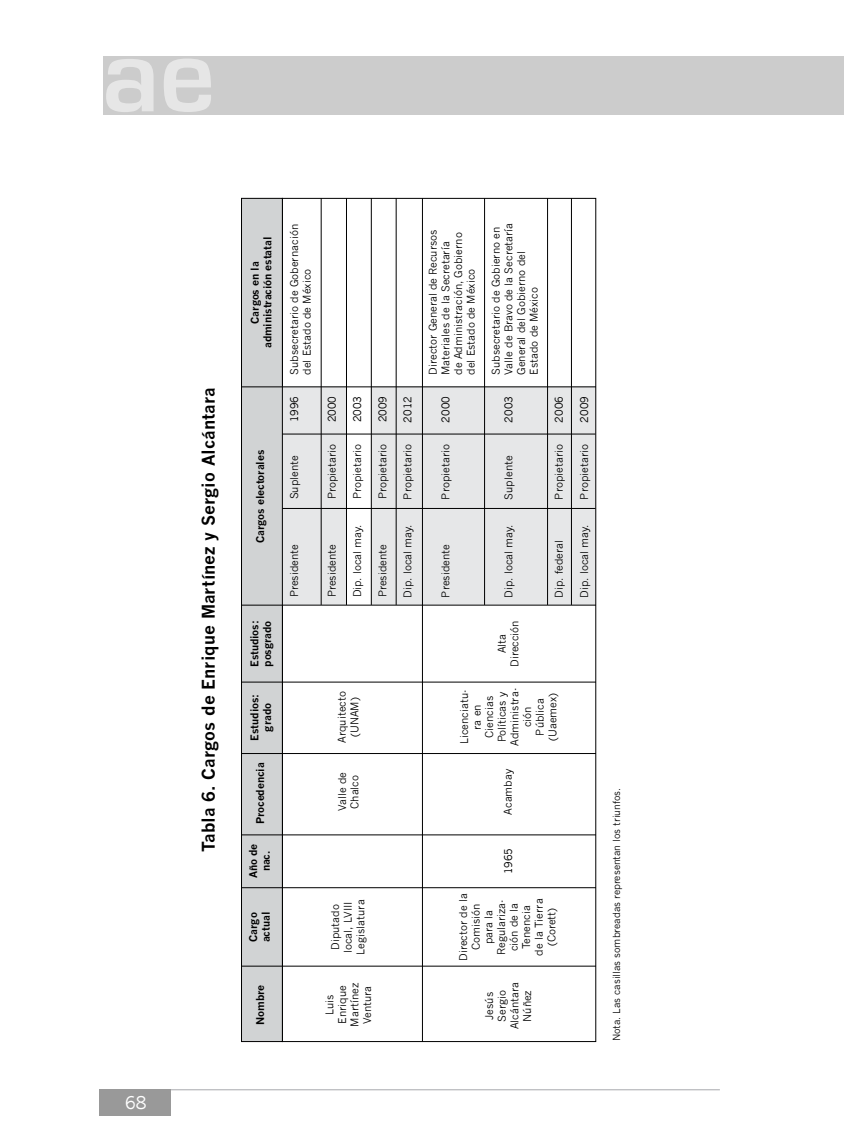
<style>
.page{position:relative;width:844px;height:1141px;background:#fff}
.page>*{position:absolute;margin:0;border:0;box-sizing:border-box;transform-origin:0 0}
.t1{font:700 17.15px "News Gothic";color:#000}
.t2{font:17.15px "News Gothic";color:#fff}
.t3{font:10.5px/12.6px "News Gothic";color:#000;text-align:center}
.t4{font:700 10.5px/12.6px "News Gothic";letter-spacing:-.01em;color:#000;text-align:center}
.t5{font:9.62px "News Gothic";color:#000}
</style>
<div class="page">
<hr style="left:99px;top:1089px;width:620px;height:1px;background:#a7a9ac">
<div style="left:99px;top:1090px;width:71px;height:26px;background:#999"></div>
<div style="left:103px;top:56px;width:740px;height:59px;background:#ccc"></div>
<svg style="left:106px;top:59px;width:47px;height:53px"></svg>
<svg style="left:164px;top:59px;width:47px;height:53px"></svg>
<div style="left:371px;top:387px;width:225px;height:218px;background:#e6e7e8"></div>
<div style="left:282px;top:387px;width:64px;height:218px;background:#e6e7e8"></div>
<div style="left:241px;top:198px;width:41px;height:844px;background:#d1d3d4"></div>
<div style="left:241px;top:198px;width:41px;height:844px;border:1px solid #000"></div>
<hr style="left:321px;top:198px;width:1px;height:407px;background:#000">
<hr style="left:396px;top:198px;width:1px;height:407px;background:#000">
<hr style="left:484px;top:198px;width:1px;height:407px;background:#000">
<hr style="left:571px;top:198px;width:1px;height:407px;background:#000">
<hr style="left:547px;top:198px;width:1px;height:407px;background:#000">
<hr style="left:422px;top:198px;width:1px;height:844px;background:#000">
<hr style="left:282px;top:508px;width:313px;height:1px;background:#000">
<hr style="left:282px;top:434px;width:313px;height:1px;background:#000">
<hr style="left:241px;top:966px;width:355px;height:1px;background:#000">
<hr style="left:241px;top:887px;width:355px;height:1px;background:#000">
<hr style="left:241px;top:835px;width:355px;height:1px;background:#000">
<hr style="left:241px;top:753px;width:355px;height:1px;background:#000">
<hr style="left:241px;top:387px;width:355px;height:1px;background:#000">
<hr style="left:241px;top:682px;width:355px;height:1px;background:#000">
<hr style="left:241px;top:605px;width:355px;height:1px;background:#000">
<hr style="left:371px;top:198px;width:1px;height:407px;background:#000">
<hr style="left:346px;top:198px;width:1px;height:407px;background:#000">
<h1 class="t2" style="left:125px;top:1093px;width:23px">68</h1>
<h1 class="t1" style="left:198px;top:852px;width:466px;rotate:-90deg">Tabla 6. Cargos de Enrique Martínez y Sergio Alcántara</h1>
<p class="t4" style="left:248px;top:348px;width:113px;rotate:-90deg">Cargos en la administración estatal</p>
<p class="t4" style="left:254px;top:543px;width:95px;rotate:-90deg">Cargos electorales</p>
<p class="t4" style="left:248px;top:667px;width:48px;text-align:left;rotate:-90deg">Estudios: posgrado</p>
<p class="t4" style="left:248px;top:741px;width:48px;rotate:-90deg">Estudios: grado</p>
<p class="t4" style="left:254px;top:824px;width:63px;rotate:-90deg">Procedencia</p>
<p class="t4" style="left:247px;top:878px;width:36px;rotate:-90deg">Año de nac.</p>
<p class="t4" style="left:247px;top:942px;width:32px;text-align:left;rotate:-90deg">Cargo actual</p>
<p class="t4" style="left:254px;top:1025px;width:42px;rotate:-90deg">Nombre</p>
<p class="t3" style="left:288px;top:375px;width:152px;text-align:left;rotate:-90deg">Subsecretario de Gobernación del Estado de México</p>
<p class="t3" style="left:426px;top:375px;width:147px;text-align:left;rotate:-90deg">Director General de Recursos<br>Materiales de la Secretaría de Administración, Gobierno del Estado de México</p>
<p class="t3" style="left:489px;top:375px;width:153px;text-align:left;rotate:-90deg">Subsecretario de Gobierno en<br>Valle de Bravo de la Secretaría<br>General del Gobierno del<br>Estado de México</p>
<p class="t3" style="left:288px;top:422px;width:28px;rotate:-90deg">1996</p>
<p class="t3" style="left:288px;top:499px;width:45px;rotate:-90deg">Suplente</p>
<p class="t3" style="left:288px;top:597px;width:55px;rotate:-90deg">Presidente</p>
<p class="t3" style="left:326px;top:422px;width:28px;rotate:-90deg">2000</p>
<p class="t3" style="left:326px;top:499px;width:57px;rotate:-90deg">Propietario</p>
<p class="t3" style="left:326px;top:597px;width:55px;rotate:-90deg">Presidente</p>
<p class="t3" style="left:351px;top:422px;width:28px;rotate:-90deg">2003</p>
<p class="t3" style="left:351px;top:499px;width:57px;rotate:-90deg">Propietario</p>
<p class="t3" style="left:351px;top:597px;width:74px;rotate:-90deg">Dip. local may.</p>
<p class="t3" style="left:376px;top:422px;width:28px;rotate:-90deg">2009</p>
<p class="t3" style="left:376px;top:499px;width:57px;rotate:-90deg">Propietario</p>
<p class="t3" style="left:376px;top:597px;width:55px;rotate:-90deg">Presidente</p>
<p class="t3" style="left:401px;top:422px;width:28px;rotate:-90deg">2012</p>
<p class="t3" style="left:401px;top:499px;width:57px;rotate:-90deg">Propietario</p>
<p class="t3" style="left:401px;top:597px;width:74px;rotate:-90deg">Dip. local may.</p>
<p class="t3" style="left:439px;top:422px;width:28px;rotate:-90deg">2000</p>
<p class="t3" style="left:439px;top:499px;width:57px;rotate:-90deg">Propietario</p>
<p class="t3" style="left:439px;top:597px;width:55px;rotate:-90deg">Presidente</p>
<p class="t3" style="left:502px;top:423px;width:28px;rotate:-90deg">2003</p>
<p class="t3" style="left:502px;top:500px;width:45px;rotate:-90deg">Suplente</p>
<p class="t3" style="left:502px;top:598px;width:74px;rotate:-90deg">Dip. local may.</p>
<p class="t3" style="left:495px;top:667px;width:48px;rotate:-90deg">Alta<br>Dirección</p>
<p class="t3" style="left:552px;top:423px;width:28px;rotate:-90deg">2006</p>
<p class="t3" style="left:552px;top:500px;width:57px;rotate:-90deg">Propietario</p>
<p class="t3" style="left:552px;top:598px;width:59px;rotate:-90deg">Dip. federal</p>
<p class="t3" style="left:336px;top:743px;width:53px;rotate:-90deg">Arquitecto (UNAM)</p>
<p class="t3" style="left:458px;top:746px;width:59px;rotate:-90deg">Licenciatu&shy;ra en<br>Ciencias<br>Políticas y<br>Administra&shy;ción<br>Pública (Uaemex)</p>
<p class="t3" style="left:336px;top:811px;width:41px;text-align:left;rotate:-90deg">Valle de<br>Chalco</p>
<p class="t3" style="left:501px;top:815px;width:47px;rotate:-90deg">Acambay</p>
<p class="t3" style="left:502px;top:874px;width:28px;rotate:-90deg">1965</p>
<p class="t3" style="left:329px;top:955px;width:57px;rotate:-90deg">Diputado local, LVIII<br>Legislatura</p>
<p class="t3" style="left:457px;top:961px;width:69px;rotate:-90deg">Director de la<br>Comisión para la<br>Regulariza&shy;ción de la<br>Tenencia<br>de la Tierra (Corett)</p>
<p class="t3" style="left:323px;top:1027px;width:46px;rotate:-90deg">Luis<br>Enrique<br>Martínez<br>Ventura</p>
<p class="t3" style="left:483px;top:1029px;width:49px;rotate:-90deg">Jesús<br>Sergio<br>Alcántara<br>Núñez</p>
<p class="t3" style="left:578px;top:423px;width:28px;rotate:-90deg">2009</p>
<p class="t3" style="left:578px;top:500px;width:57px;rotate:-90deg">Propietario</p>
<p class="t3" style="left:578px;top:598px;width:74px;rotate:-90deg">Dip. local may.</p>
<p class="t5" style="left:611px;top:1041px;width:255px;rotate:-90deg">Nota. Las casillas sombreadas representan los triunfos.</p>
</div>
